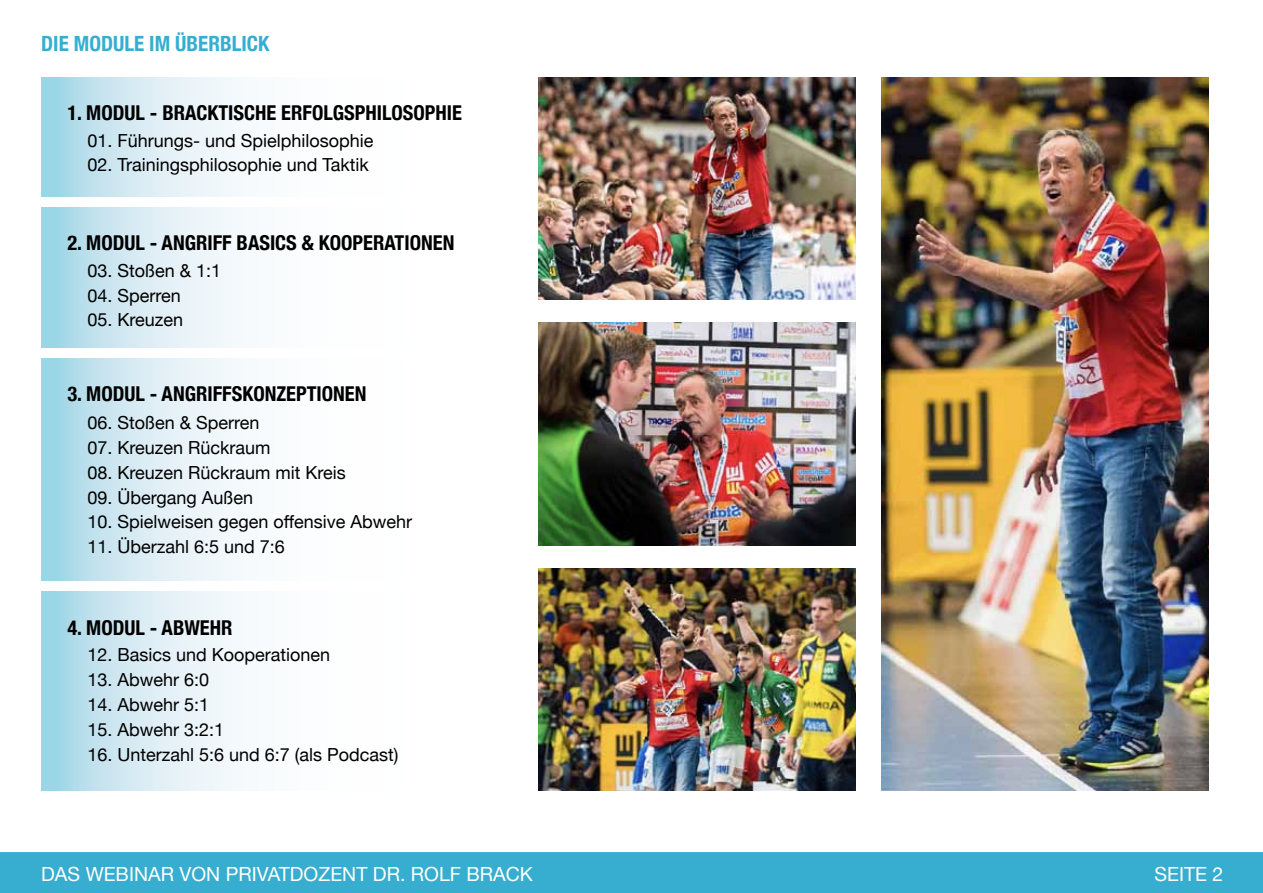
<style>
.page{position:relative;width:1263px;height:893px;background:#fff}
.page>*{position:absolute;margin:0;border:0;box-sizing:border-box;transform-origin:0 0}
.t1{font:700 condensed 21px "Helvetica Neue";color:#37aecf}
.t2{font:700 condensed 20.4px "Helvetica Neue";color:#000}
.t3{font:19.5px "Helvetica Neue";color:#fff}
.t4{font:18px "Helvetica Neue";color:#000}
</style>
<div class="page">
<svg style="left:41px;top:78px;width:201px;height:119px"></svg>
<svg style="left:41px;top:208px;width:201px;height:140px"></svg>
<svg style="left:41px;top:359px;width:201px;height:221px"></svg>
<svg style="left:41px;top:591px;width:201px;height:199px;background:#d1e9f2"></svg>
<div style="left:0;top:852px;width:1263px;height:41px;background:#37aecf"></div>
<img style="left:538px;top:78px;width:317px;height:222px">
<img style="left:538px;top:323px;width:317px;height:222px">
<img style="left:881px;top:78px;width:328px;height:712px">
<img style="left:538px;top:568px;width:317px;height:222px">
<p class="t1" style="left:41px;top:26px;width:230px">DIE MODULE IM ÜBERBLICK</p>
<p class="t2" style="left:67px;top:95px;width:396px">1. MODUL - BRACKTISCHE ERFOLGSPHILOSOPHIE</p>
<p class="t4" style="left:87px;top:127px;width:288px">01. Führungs- und Spielphilosophie</p>
<p class="t4" style="left:87px;top:152px;width:283px">02. Trainingsphilosophie und Taktik</p>
<p class="t2" style="left:67px;top:226px;width:388px">2. MODUL - ANGRIFF BASICS &amp; KOOPERATIONEN</p>
<p class="t4" style="left:87px;top:257px;width:135px">03. Stoßen &amp; 1:1</p>
<p class="t4" style="left:87px;top:282px;width:95px">04. Sperren</p>
<p class="t4" style="left:87px;top:307px;width:97px">05. Kreuzen</p>
<p class="t2" style="left:67px;top:377px;width:301px">3. MODUL - ANGRIFFSKONZEPTIONEN</p>
<p class="t4" style="left:87px;top:410px;width:174px">06. Stoßen &amp; Sperren</p>
<p class="t4" style="left:87px;top:434px;width:185px">07. Kreuzen Rückraum</p>
<p class="t4" style="left:87px;top:459px;width:260px">08. Kreuzen Rückraum mit Kreis</p>
<p class="t4" style="left:87px;top:484px;width:167px">09. Übergang Außen</p>
<p class="t4" style="left:87px;top:509px;width:326px">10. Spielweisen gegen offensive Abwehr</p>
<p class="t4" style="left:87px;top:534px;width:199px">11. Überzahl 6:5 und 7:6</p>
<p class="t2" style="left:67px;top:610px;width:167px">4. MODUL - ABWEHR</p>
<p class="t4" style="left:87px;top:642px;width:244px">12. Basics und Kooperationen</p>
<p class="t4" style="left:87px;top:667px;width:123px">13. Abwehr 6:0</p>
<p class="t4" style="left:87px;top:692px;width:123px">14. Abwehr 5:1</p>
<p class="t4" style="left:87px;top:716px;width:138px">15. Abwehr 3:2:1</p>
<p class="t4" style="left:87px;top:741px;width:313px">16. Unterzahl 5:6 und 6:7 (als Podcast)</p>
<p class="t3" style="left:41px;top:860px;width:490px">Das Webinar von privatdozent Dr. Rolf Brack</p>
<p class="t3" style="left:1154px;top:860px;width:70px">Seite 2</p>
</div>
